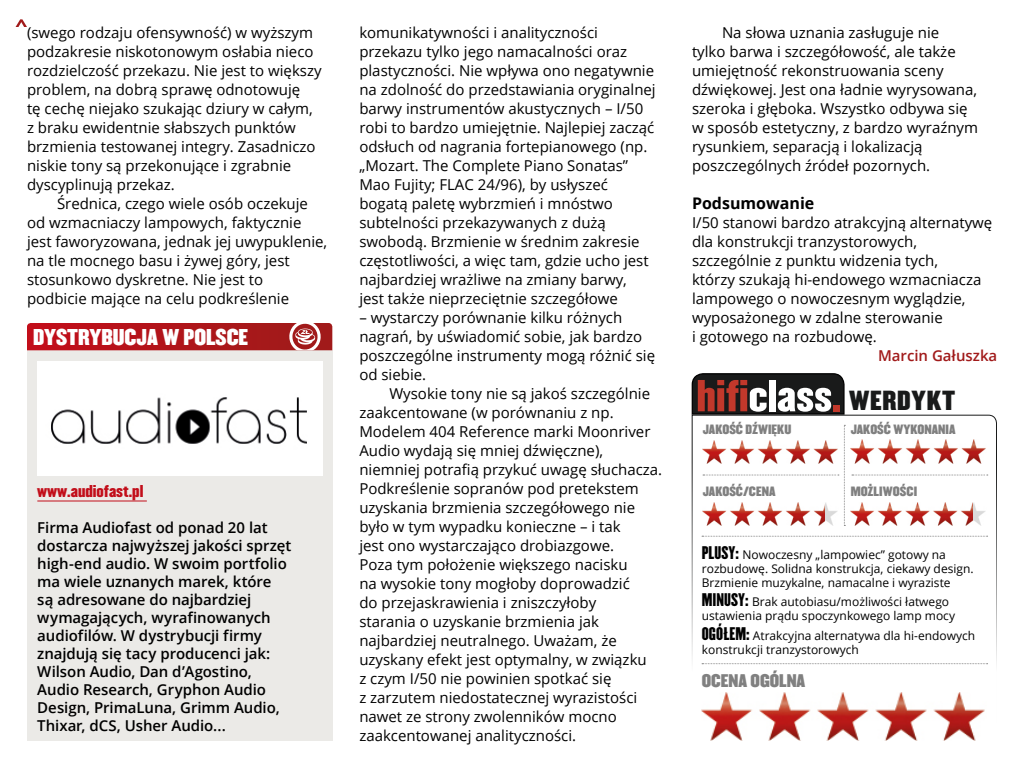
<style>
.page{position:relative;width:1024px;height:768px;background:#fff}
.page>*{position:absolute;margin:0;border:0;box-sizing:border-box;transform-origin:0 0}
.t1{font:24.1px "Champion Middleweight";letter-spacing:.035em;color:#191a1a}
.t2{font:20px "Champion Middleweight";color:#fff}
.t3{font:700 16px "Open Sans";color:#000}
.t4{font:16px "Champion Middleweight";color:#808080}
.t5{font:15px/19px "Open Sans";color:#000}
.t6{font:600 15px/18px "Open Sans";letter-spacing:-.005em;color:#000}
.t7{font:15px "Champion Welterweight";color:#c20e1a}
.t8{font:600 15px "Open Sans";color:#a11a1a}
.t9{font:12px/14px "Open Sans";color:#000}
.t10{font:11.8px "Champion Middleweight";color:#808080}
.s1{font-family:"Champion Liteweight";font-size:16px}
</style>
<div class="page">
<svg style="left:16px;top:19px;width:11px;height:8px"></svg>
<svg style="left:691px;top:414px;width:306px;height:298px"></svg>
<svg style="left:702px;top:536px;width:286px;height:1px"></svg>
<svg style="left:852px;top:475px;width:136px;height:1px"></svg>
<svg style="left:703px;top:425px;width:142px;height:101px"></svg>
<svg style="left:702px;top:663px;width:286px;height:1px"></svg>
<img style="left:702px;top:692px;width:285px;height:49px">
<img style="left:973px;top:502px;width:13px;height:23px">
<img style="left:850px;top:502px;width:123px;height:23px">
<img style="left:850px;top:440px;width:136px;height:23px">
<img style="left:825px;top:502px;width:13px;height:24px">
<img style="left:703px;top:502px;width:122px;height:24px">
<img style="left:703px;top:441px;width:135px;height:23px">
<div style="left:27px;top:350px;width:306px;height:391px;background:#ebeae7"></div>
<hr style="left:37px;top:501px;width:110px;height:1px;background:#c20e1a">
<svg style="left:27px;top:323px;width:305px;height:27px;background:#b41e24"></svg>
<img style="left:37px;top:361px;width:285px;height:114px">
<svg style="left:691px;top:373px;width:154px;height:42px"></svg>
<p class="t5" style="left:27px;top:23px;width:296px">(swego rodzaju ofensywność) w wyższym podzakresie niskotonowym osłabia nieco rozdzielczość przekazu. Nie jest to większy problem, na dobrą sprawę odnotowuję<br>tę cechę niejako szukając dziury w całym, z braku ewidentnie słabszych punktów brzmienia testowanej integry. Zasadniczo niskie tony są przekonujące i zgrabnie dyscyplinują przekaz.</p>
<p class="t5" style="left:27px;top:194px;width:302px;text-indent:30px">Średnica, czego wiele osób oczekuje od wzmacniaczy lampowych, faktycznie jest faworyzowana, jednak jej uwypuklenie, na tle mocnego basu i żywej góry, jest stosunkowo dyskretne. Nie jest to<br>podbicie mające na celu podkreślenie</p>
<h2 class="t2" style="left:33px;top:320px;width:217px">DYSTRYBUCJA W POLSCE</h2>
<p class="t7" style="left:37px;top:479px;width:108px">www.audiofast.pl</p>
<p class="t6" style="left:37px;top:518px;width:255px">Firma Audiofast od ponad 20 lat dostarcza najwyższej jakości sprzęt high-end audio. W swoim portfolio ma wiele uznanych marek, które są adresowane do najbardziej wymagających, wyrafinowanych audiofilów. W dystrybucji firmy znajdują się tacy producenci jak:<br>Wilson Audio, Dan d’Agostino,<br>Audio Research, Gryphon Audio<br>Design, PrimaLuna, Grimm Audio,<br>Thixar, dCS, Usher Audio...</p>
<p class="t5" style="left:359px;top:23px;width:298px">komunikatywności i analityczności przekazu tylko jego namacalności oraz plastyczności. Nie wpływa ono negatywnie na zdolność do przedstawiania oryginalnej barwy instrumentów akustycznych – I/50 robi to bardzo umiejętnie. Najlepiej zacząć odsłuch od nagrania fortepianowego (np. „Mozart. The Complete Piano Sonatas” Mao Fujity; FLAC 24/96), by usłyszeć bogatą paletę wybrzmień i mnóstwo subtelności przekazywanych z dużą swobodą. Brzmienie w średnim zakresie częstotliwości, a więc tam, gdzie ucho jest najbardziej wrażliwe na zmiany barwy,<br>jest także nieprzeciętnie szczegółowe</p>
<p class="t5" style="left:359px;top:308px;width:297px">– wystarczy porównanie kilku różnych nagrań, by uświadomić sobie, jak bardzo poszczególne instrumenty mogą różnić się od siebie.</p>
<p class="t5" style="left:359px;top:384px;width:304px;text-indent:30px">Wysokie tony nie są jakoś szczególnie zaakcentowane (w porównaniu z np.<br>Modelem 404 Reference marki Moonriver Audio wydają się mniej dźwięczne), niemniej potrafią przykuć uwagę słuchacza.<br>Podkreślenie sopranów pod pretekstem uzyskania brzmienia szczegółowego nie było w tym wypadku konieczne – i tak<br>jest ono wystarczająco drobiazgowe.<br>Poza tym położenie większego nacisku<br>na wysokie tony mogłoby doprowadzić<br>do przejaskrawienia i zniszczyłoby<br>starania o uzyskanie brzmienia jak najbardziej neutralnego. Uważam, że uzyskany efekt jest optymalny, w związku<br>z czym I/50 nie powinien spotkać się<br>z zarzutem niedostatecznej wyrazistości nawet ze strony zwolenników mocno zaakcentowanej analityczności.</p>
<p class="t5" style="left:692px;top:23px;width:288px;text-indent:30px">Na słowa uznania zasługuje nie<br>tylko barwa i szczegółowość, ale także umiejętność rekonstruowania sceny dźwiękowej. Jest ona ładnie wyrysowana, szeroka i głęboka. Wszystko odbywa się w sposób estetyczny, z bardzo wyraźnym rysunkiem, separacją i lokalizacją poszczególnych źródeł pozornych.</p>
<p class="t3" style="left:692px;top:192px;width:124px">Podsumowanie</p>
<p class="t5" style="left:692px;top:213px;width:302px">I/50 stanowi bardzo atrakcyjną alternatywę dla konstrukcji tranzystorowych, szczególnie z punktu widzenia tych,<br>którzy szukają hi-endowego wzmacniacza lampowego o nowoczesnym wyglądzie, wyposażonego w zdalne sterowanie<br>i gotowego na rozbudowę.</p>
<p class="t8" style="left:878px;top:345px;width:121px">Marcin Gałuszka</p>
<h1 class="t1" style="left:849px;top:381px;width:108px">WERDYKT</h1>
<p class="t10" style="left:703px;top:420px;width:90px">JAKOŚĆ DŹWIĘKU</p>
<p class="t10" style="left:851px;top:420px;width:106px">JAKOŚĆ WYKONANIA</p>
<p class="t10" style="left:703px;top:482px;width:74px">JAKOŚĆ/CENA</p>
<p class="t10" style="left:851px;top:482px;width:68px">MOŻLIWOŚCI</p>
<p class="t9" style="left:702px;top:547px;width:273px"><span class="s1">PLUSY:</span> Nowoczesny „lampowiec” gotowy na rozbudowę. Solidna konstrukcja, ciekawy design.<br>Brzmienie muzykalne, namacalne i wyraziste</p>
<p class="t9" style="left:702px;top:595px;width:255px"><span class="s1">MINUSY:</span> Brak autobiasu/możliwości łatwego ustawienia prądu spoczynkowego lamp mocy</p>
<p class="t9" style="left:702px;top:628px;width:275px"><span class="s1">OGÓŁEM:</span> Atrakcyjna alternatywa dla hi-endowych konstrukcji tranzystorowych</p>
<p class="t4" style="left:702px;top:667px;width:105px">OCENA OGÓLNA</p>
</div>
